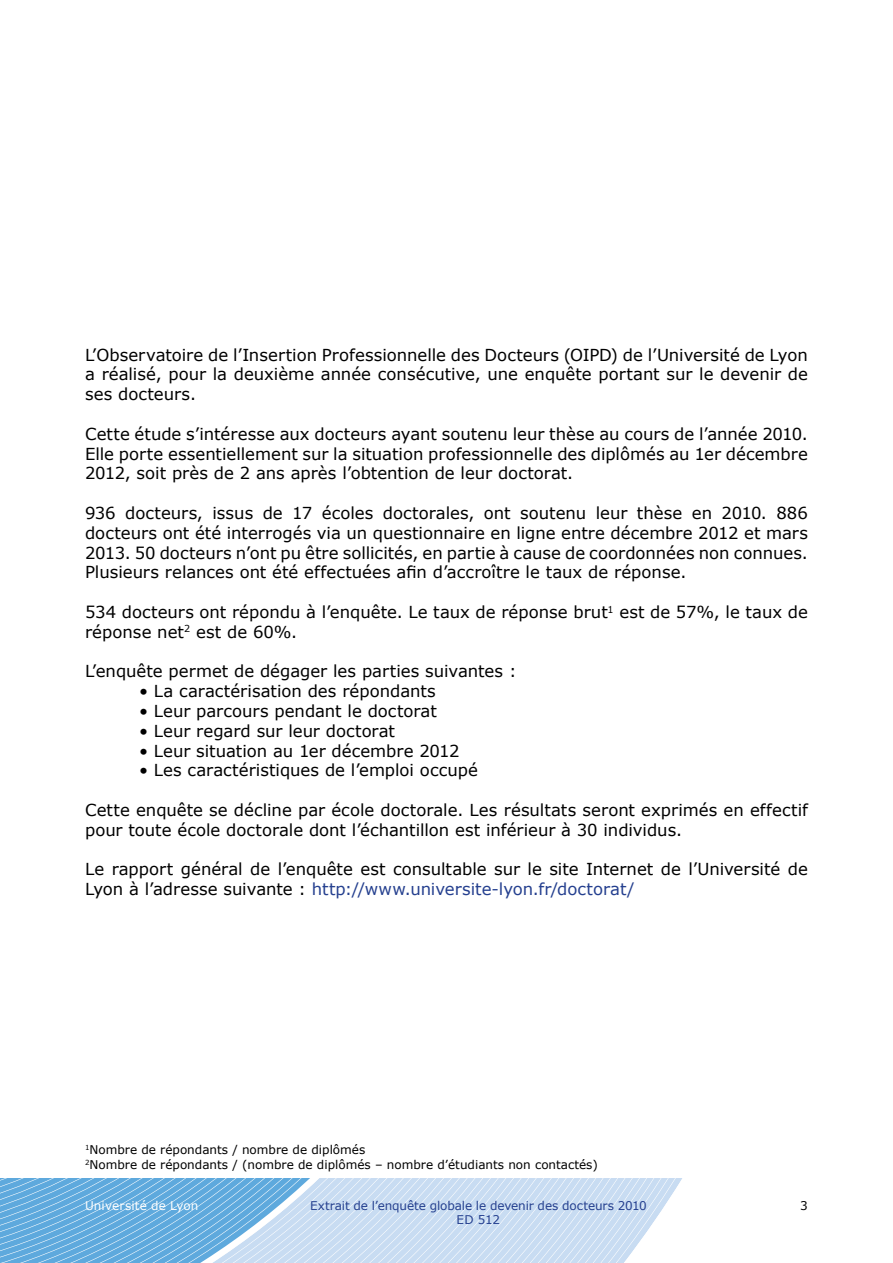
<style>
.page{position:relative;width:893px;height:1263px;background:#fff}
.page>*{position:absolute;margin:0;border:0;box-sizing:border-box;transform-origin:0 0}
.t1{font:16.5px/19.8px "Verdana";color:#000;text-align:justify}
.t2{font:12px/14.4px "Verdana";color:#000}
.t3{font:12px/14.4px "Verdana";letter-spacing:-.01em;color:#25408f;text-align:center}
.t4{font:12px "Verdana";letter-spacing:.01em;color:#fff}
.s1{color:#25408f}
</style>
<div class="page">
<svg style="left:554px;top:1178px;width:128px;height:85px;fill:#c8dcf2"></svg>
<svg style="left:542px;top:1178px;width:12px;height:85px"></svg>
<svg style="left:0;top:1178px;width:530px;height:85px;background:#9ec8e9"></svg>
<p class="t1" style="left:85px;top:344px;width:724px">L’Observatoire de l’Insertion Professionnelle des Docteurs (OIPD) de l’Université de Lyon a réalisé, pour la deuxième année consécutive, une enquête portant sur le devenir de ses docteurs.</p>
<p class="t1" style="left:85px;top:423px;width:724px">Cette étude s’intéresse aux docteurs ayant soutenu leur thèse au cours de l’année 2010.<br>Elle porte essentiellement sur la situation professionnelle des diplômés au 1er décembre 2012, soit près de 2 ans après l’obtention de leur doctorat.</p>
<p class="t1" style="left:85px;top:502px;width:724px">936 docteurs, issus de 17 écoles doctorales, ont soutenu leur thèse en 2010. 886 docteurs ont été interrogés via un questionnaire en ligne entre décembre 2012 et mars 2013. 50 docteurs n’ont pu être sollicités, en partie à cause de coordonnées non connues.<br>Plusieurs relances ont été effectuées afin d’accroître le taux de réponse.</p>
<p class="t1" style="left:85px;top:601px;width:724px">534 docteurs ont répondu à l’enquête. Le taux de réponse brut<sup>1</sup> est de 57%, le taux de réponse net<sup>2</sup> est de 60%.</p>
<p class="t1" style="left:85px;top:661px;width:433px">L’enquête permet de dégager les parties suivantes :</p>
<p class="t1" style="left:139px;top:681px;width:298px">• La caractérisation des répondants</p>
<p class="t1" style="left:139px;top:700px;width:299px">• Leur parcours pendant le doctorat</p>
<p class="t1" style="left:139px;top:720px;width:258px">• Leur regard sur leur doctorat</p>
<p class="t1" style="left:139px;top:740px;width:322px">• Leur situation au 1er décembre 2012</p>
<p class="t1" style="left:139px;top:760px;width:340px">• Les caractéristiques de l’emploi occupé</p>
<p class="t1" style="left:85px;top:799px;width:724px">Cette enquête se décline par école doctorale. Les résultats seront exprimés en effectif pour toute école doctorale dont l’échantillon est inférieur à 30 individus.</p>
<p class="t1" style="left:85px;top:859px;width:724px">Le rapport général de l’enquête est consultable sur le site Internet de l’Université de<br>Lyon à l’adresse suivante : <span class="s1">http://www.universite-lyon.fr/doctorat/</span></p>
<p class="t2" style="left:85px;top:1142px;width:514px"><sup>1</sup>Nombre de répondants / nombre de diplômés<br><sup>2</sup>Nombre de répondants / (nombre de diplômés – nombre d’étudiants non contactés)</p>
<p class="t4" style="left:85px;top:1198px;width:115px">Université de Lyon</p>
<p class="t3" style="left:310px;top:1198px;width:338px">Extrait de l’enquête globale le devenir des docteurs 2010<br>ED 512</p>
<p class="t2" style="left:800px;top:1198px;width:9px">3</p>
</div>
